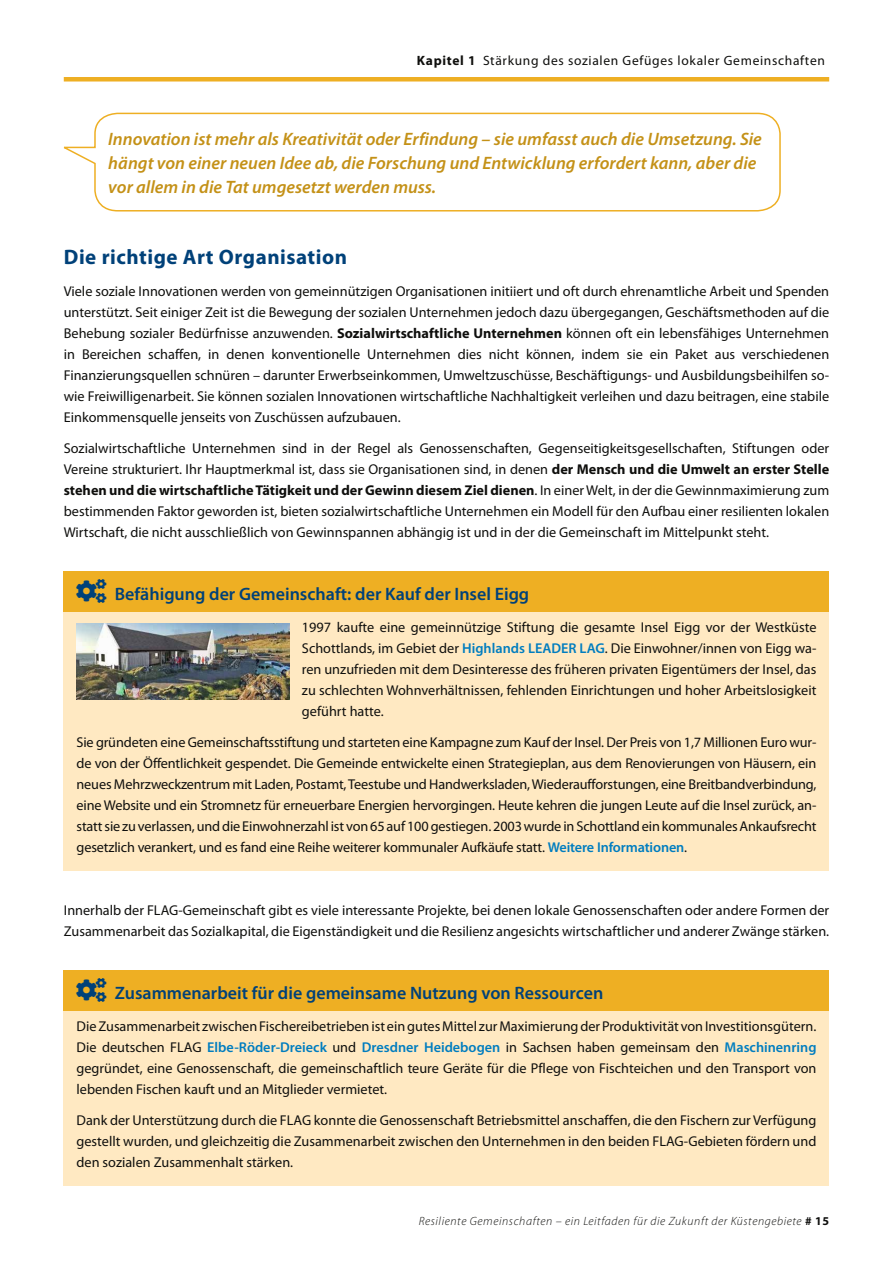
<style>
.page{position:relative;width:893px;height:1263px;background:#fff}
.page>*{position:absolute;margin:0;border:0;box-sizing:border-box;transform-origin:0 0}
.t1{font:700 21px "Myriad Pro";letter-spacing:.025em;color:#004179}
.t2{font:italic 600 18px/24px "Myriad Pro";color:#c49117}
.t3{font:600 18px "Myriad Pro";color:#004179}
.t4{font:14.25px/21px "Myriad Pro";color:#0f0f0d;text-align:justify}
.t5{font:13.5px "Myriad Pro";letter-spacing:.05em;color:#0f0f0d}
.t6{font:italic 300 12px "Myriad Pro";letter-spacing:.05em;color:#0f0f0d}
.s1{font-weight:700}
.s2{font-weight:600;color:#007dbf}
.s3{font-weight:700;font-style:normal}
</style>
<div class="page">
<div style="left:64px;top:77px;width:765px;height:5px;background:#eeaf23"></div>
<div style="left:64px;top:570px;width:765px;height:49px;background:#eeaf23"></div>
<div style="left:64px;top:612px;width:765px;height:122px;background:#ffe9c2"></div>
<div style="left:64px;top:728px;width:765px;height:142px;background:#ffe9c2"></div>
<div style="left:64px;top:969px;width:765px;height:49px;background:#eeaf23"></div>
<div style="left:64px;top:1011px;width:765px;height:101px;background:#ffe9c2"></div>
<div style="left:64px;top:1106px;width:765px;height:79px;background:#ffe9c2"></div>
<svg style="left:63px;top:112px;width:718px;height:100px"></svg>
<img style="left:77px;top:623px;width:212px;height:77px">
<p class="t5" style="left:417px;top:52px;width:409px"><span class="s1">Kapitel 1</span> Stärkung des sozialen Gefüges lokaler Gemeinschaften</p>
<p class="t2" style="left:108px;top:126px;width:655px">Innovation ist mehr als Kreativität oder Erfindung – sie umfasst auch die Umsetzung. Sie hängt von einer neuen Idee ab, die Forschung und Entwicklung erfordert kann, aber die vor allem in die Tat umgesetzt werden muss.</p>
<h1 class="t1" style="left:64px;top:243px;width:285px">Die richtige Art Organisation</h1>
<p class="t4" style="left:64px;top:280px;width:767px">Viele soziale Innovationen werden von gemeinnützigen Organisationen initiiert und oft durch ehrenamtliche Arbeit und Spenden unterstützt. Seit einiger Zeit ist die Bewegung der sozialen Unternehmen jedoch dazu übergegangen, Geschäftsmethoden auf die Behebung sozialer Bedürfnisse anzuwenden. <span class="s1">Sozialwirtschaftliche Unternehmen</span> können oft ein lebensfähiges Unternehmen in Bereichen schaffen, in denen konventionelle Unternehmen dies nicht können, indem sie ein Paket aus verschiedenen Finanzierungsquellen schnüren – darunter Erwerbseinkommen, Umweltzuschüsse, Beschäftigungs- und Ausbildungsbeihilfen so&shy;wie Freiwilligenarbeit. Sie können sozialen Innovationen wirtschaftliche Nachhaltigkeit verleihen und dazu beitragen, eine stabile Einkommensquelle jenseits von Zuschüssen aufzubauen.</p>
<p class="t4" style="left:64px;top:438px;width:767px">Sozialwirtschaftliche Unternehmen sind in der Regel als Genossenschaften, Gegenseitigkeitsgesellschaften, Stiftungen oder Vereine strukturiert. Ihr Hauptmerkmal ist, dass sie Organisationen sind, in denen <span class="s1">der Mensch und die Umwelt an erster Stelle stehen und die wirtschaftliche Tätigkeit und der Gewinn diesem Ziel dienen</span>. In einer Welt, in der die Gewinnmaximierung zum bestimmenden Faktor geworden ist, bieten sozialwirtschaftliche Unternehmen ein Modell für den Aufbau einer resilienten lokalen Wirtschaft, die nicht ausschließlich von Gewinnspannen abhängig ist und in der die Gemeinschaft im Mittelpunkt steht.</p>
<p class="t3" style="left:115px;top:583px;width:416px">Befähigung der Gemeinschaft: der Kauf der Insel Eigg</p>
<p class="t4" style="left:302px;top:616px;width:516px">1997 kaufte eine gemeinnützige Stiftung die gesamte Insel Eigg vor der Westküste Schottlands, im Gebiet der <span class="s2">Highlands LEADER LAG</span>. Die Einwohner/innen von Eigg wa&shy;ren unzufrieden mit dem Desinteresse des früheren privaten Eigentümers der Insel, das zu schlechten Wohnverhältnissen, fehlenden Einrichtungen und hoher Arbeitslosigkeit geführt hatte.</p>
<p class="t4" style="left:77px;top:732px;width:741px">Sie gründeten eine Gemeinschaftsstiftung und starteten eine Kampagne zum Kauf der Insel. Der Preis von 1,7 Millionen Euro wur&shy;de von der Öffentlichkeit gespendet. Die Gemeinde entwickelte einen Strategieplan, aus dem Renovierungen von Häusern, ein neues Mehrzweckzentrum mit Laden, Postamt, Teestube und Handwerksladen, Wiederaufforstungen, eine Breitbandverbindung, eine Website und ein Stromnetz für erneuerbare Energien hervorgingen. Heute kehren die jungen Leute auf die Insel zurück, an&shy;statt sie zu verlassen, und die Einwohnerzahl ist von 65 auf 100 gestiegen. 2003 wurde in Schottland ein kommunales Ankaufsrecht gesetzlich verankert, und es fand eine Reihe weiterer kommunaler Aufkäufe statt. <span class="s2">Weitere Informationen</span>.</p>
<p class="t4" style="left:64px;top:900px;width:767px">Innerhalb der FLAG-Gemeinschaft gibt es viele interessante Projekte, bei denen lokale Genossenschaften oder andere Formen der<br>Zusammenarbeit das Sozialkapital, die Eigenständigkeit und die Resilienz angesichts wirtschaftlicher und anderer Zwänge stärken.</p>
<p class="t3" style="left:115px;top:982px;width:490px">Zusammenarbeit für die gemeinsame Nutzung von Ressourcen</p>
<p class="t4" style="left:77px;top:1015px;width:741px">Die Zusammenarbeit zwischen Fischereibetrieben ist ein gutes Mittel zur Maximierung der Produktivität von Investitionsgütern.<br>Die deutschen FLAG <span class="s2">Elbe-Röder-Dreieck</span> und <span class="s2">Dresdner Heidebogen</span> in Sachsen haben gemeinsam den <span class="s2">Maschinenring </span>gegründet, eine Genossenschaft, die gemeinschaftlich teure Geräte für die Pflege von Fischteichen und den Transport von lebenden Fischen kauft und an Mitglieder vermietet.</p>
<p class="t4" style="left:77px;top:1110px;width:741px">Dank der Unterstützung durch die FLAG konnte die Genossenschaft Betriebsmittel anschaffen, die den Fischern zur Verfügung gestellt wurden, und gleichzeitig die Zusammenarbeit zwischen den Unternehmen in den beiden FLAG-Gebieten fördern und den sozialen Zusammenhalt stärken.</p>
<p class="t6" style="left:419px;top:1214px;width:412px">Resiliente Gemeinschaften – ein Leitfaden für die Zukunft der Küstengebiete <span class="s3"># 15</span></p>
</div>
